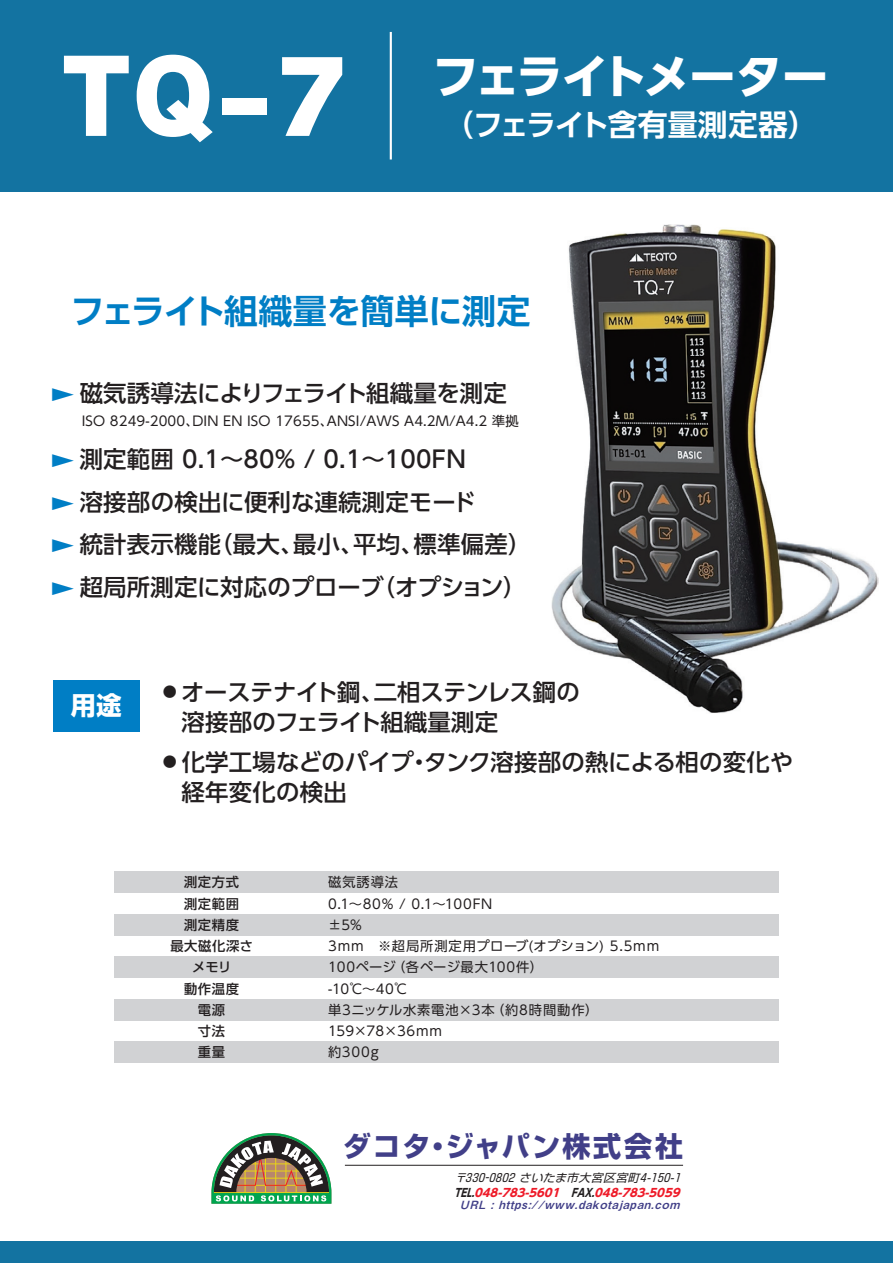
<style>
.page{position:relative;width:893px;height:1263px;background:#fff}
.page>*{position:absolute;margin:0;border:0;box-sizing:border-box;transform-origin:0 0}
.t1{font:95.7px "Ruika 09";color:#fff}
.t2{font:700 46.8px "UD Shin Go Pr 6 N";letter-spacing:-.06em;color:#fff}
.t3{font:700 34.05px "UD Shin Go Pr 6 N De";letter-spacing:-.01em;color:#007ec5}
.t4{font:700 29.7px "UD Shin Go Pr 6 N De";letter-spacing:-.015em;color:#fff}
.t5{font:700 28.05px "Shin Go Pr 6";letter-spacing:.08em;color:#413f88}
.t6{font:700 25.5px "UD Shin Go Pr 6 N";color:#fff}
.t7{font:500 23.4px/42.5px "UD Shin Go Pr 6 N";letter-spacing:.01em;color:#231f20}
.t8{font:500 23.4px/29.7px "UD Shin Go Pr 6 N";letter-spacing:-.02em;color:#231f20}
.t9{font:500 23.4px "UD Shin Go Pr 6 N";letter-spacing:-.01em;color:#231f20}
.t10{font:13.35px/21.3px "UD Shin Go Pr 6 N";letter-spacing:.055em;color:#231f20}
.t11{font:13.35px "UD Shin Go Pr 6 N";letter-spacing:.025em;color:#231f20}
.t12{font:500 13.35px/21.3px "UD Shin Go Pr 6 N";letter-spacing:.05em;color:#231f20;text-align:center}
.t13{font:italic 700 11.25px "UD Shin Go Pro";color:#ee1b29;scale:1.04 1}
.t14{font:italic 700 11.25px "Mi Go MB1 Std De";color:#413f88;scale:1.04 1}
.t15{font:italic 11.25px "Shin Go Pr 6";color:#231f20;scale:1.04 1}
.s1{font-size:14.1px;color:#007ec5}
.s2{font-weight:500;font-size:27.6px}
.s3{color:#231f20}
</style>
<div class="page">
<div style="left:0;top:0;width:893px;height:191px;background:#1373a1"></div>
<div style="left:0;top:1242px;width:893px;height:21px;background:#1373a1"></div>
<img style="left:551px;top:224px;width:327px;height:489px">
<hr style="left:345px;top:1165px;width:338px;height:1px;background:#231f20">
<svg style="left:211px;top:1133px;width:120px;height:71px"></svg>
<div style="left:114px;top:871px;width:665px;height:22px;background:#d1d2d4"></div>
<div style="left:114px;top:914px;width:665px;height:21px;background:#d1d2d4"></div>
<div style="left:114px;top:956px;width:665px;height:22px;background:#d1d2d4"></div>
<div style="left:114px;top:999px;width:665px;height:21px;background:#d1d2d4"></div>
<div style="left:114px;top:1042px;width:665px;height:21px;background:#d1d2d4"></div>
<div style="left:53px;top:680px;width:86px;height:52px;background:#007ec5"></div>
<hr style="left:390px;top:32px;width:2px;height:127px;background:#fff">
<h1 class="t1" style="left:62px;top:48px;width:288px">TQ-7</h1>
<h2 class="t2" style="left:432px;top:38px;width:398px">フェライトメーター</h2>
<p class="t4" style="left:444px;top:101px;width:375px">（フェライト含有量測定器）</p>
<h3 class="t3" style="left:70px;top:283px;width:462px">フェライト組織量を簡単に測定</h3>
<p class="t9" style="left:44px;top:374px;width:464px"><span class="s1">▶</span>磁気誘導法によりフェライト組織量を測定</p>
<p class="t11" style="left:44px;top:410px;width:476px"><span class="s2">　</span> ISO 8249-2000、DIN EN ISO 17655、ANSI/AWS A4.2M/A4.2 準拠</p>
<p class="t7" style="left:44px;top:437px;width:489px"><span class="s1">▶</span>測定範囲 0.1～80% / 0.1～100FN<br><span class="s1">▶</span>溶接部の検出に便利な連続測定モード<br><span class="s1">▶</span>統計表示機能（最大、最小、平均、標準偏差）<span class="s1">▶</span>超局所測定に対応のプローブ（オプション）</p>
<p class="t6" style="left:70px;top:684px;width:53px">用途</p>
<p class="t8" style="left:158px;top:676px;width:423px"><sup>●</sup> オーステナイト鋼、二相ステンレス鋼の　溶接部のフェライト組織量測定</p>
<p class="t7" style="left:158px;top:746px;width:637px;line-height:29.7px"><sup>●</sup> 化学工場などのパイプ・タンク溶接部の熱による相の変化や　経年変化の検出</p>
<p class="t12" style="left:170px;top:871px;width:84px">測定方式<br>測定範囲<br>測定精度<br>最大磁化深さメモリ<br>動作温度<br>電源<br>寸法<br>重量</p>
<p class="t10" style="left:328px;top:871px;width:333px">磁気誘導法<br>0.1～80% / 0.1～100FN<br>±5%<br>3mm　※超局所測定用プローブ(オプション) 5.5mm<br>100ページ（各ページ最大100件）<br>-10℃～40℃<br>単3ニッケル水素電池×3本（約8時間動作）<br>159×78×36mm<br>約300g</p>
<p class="t5" style="left:343px;top:1124px;width:341px">ダコタ・ジャパン株式会社</p>
<p class="t15" style="left:455px;top:1168px;width:223px">〒330-0802さいたま市大宮区宮町4-150-1</p>
<p class="t13" style="left:454px;top:1183px;width:223px"><span class="s3">TEL.</span>048-783-5601 <span class="s3">FAX.</span>048-783-5059</p>
<p class="t14" style="left:460px;top:1196px;width:216px">URL : https://www.dakotajapan.com</p>
</div>
